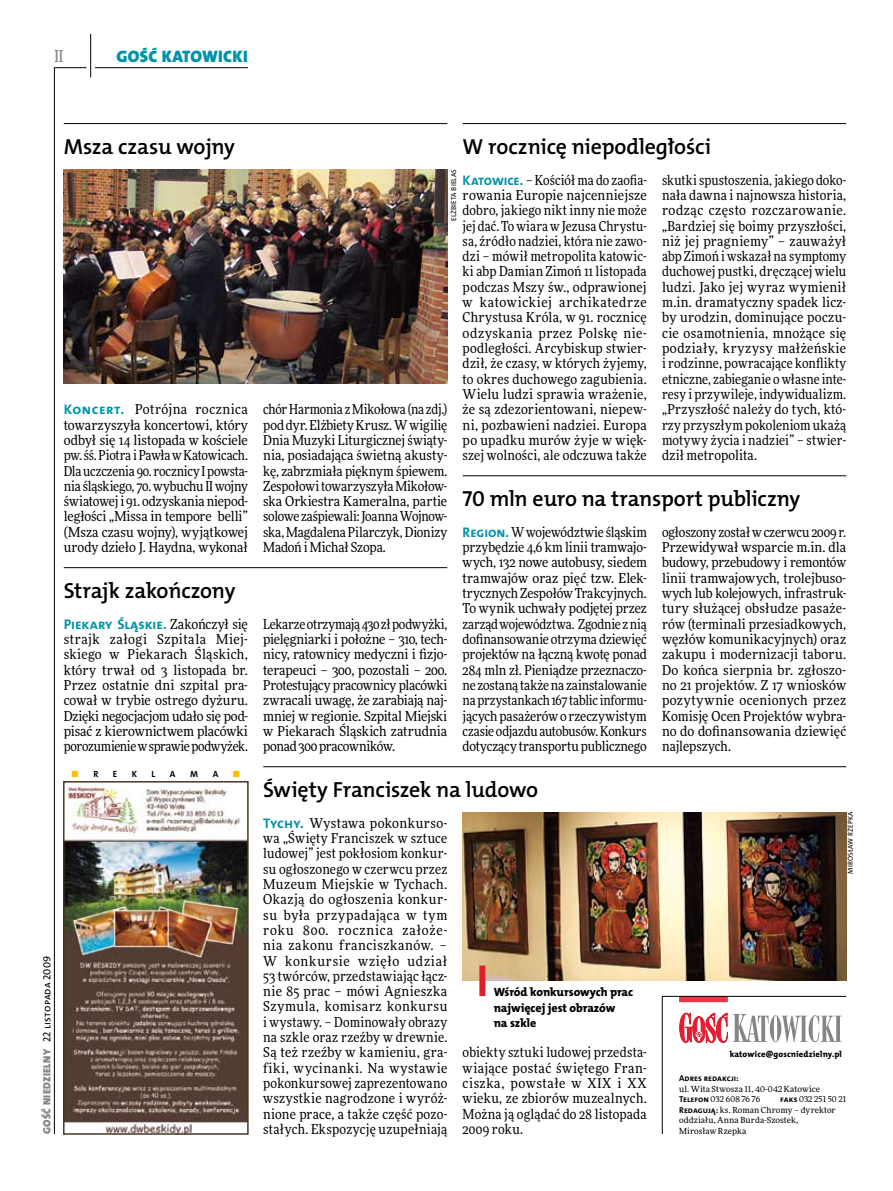
<style>
.page{position:relative;width:893px;height:1191px;background:#fff}
.page>*{position:absolute;margin:0;border:0;box-sizing:border-box;transform-origin:0 0}
.t1{font:21.9px "The Mix HP6 Se Bld";letter-spacing:-.01em;color:#000}
.t2{font:16.65px "The Mix HP9 Blk";letter-spacing:.02em;color:#0093aa}
.t3{font:500 16.5px "Freeday Narrow";color:#858486;scale:.9 1}
.t4{font:13.95px "The Mix HP7 Bld";letter-spacing:-.01em;color:#0093aa}
.t5{font:13.65px/15.3px "Freeday Narrow News";letter-spacing:.005em;color:#000;text-align:justify}
.t6{font:12px/15.3px "The Mix HP8 Ex Bld";letter-spacing:-.005em;color:#000}
.t7{font:10.5px "The Mix HP5 Plain";letter-spacing:.015em;color:#000}
.t8{font:9px "The Mix HP7 Bld";color:#000}
.t9{font:9px "The Mix HP7 Bld";color:#f9be00}
.t10{font:8.55px "The Mix HP8 Ex Bld";letter-spacing:.02em;color:#000}
.t11{font:8.55px "The Mix HP7 Bld";letter-spacing:.005em;color:#000}
.t12{font:8.4px/10.5px "Freeday News";letter-spacing:.015em;color:#000}
.t13{font:7.2px "The Mix HP5 Plain";letter-spacing:.015em;color:#000}
.s1{font-family:"The Mix HP9 Blk";color:#858486}
.s2{font-family:"The Mix HP7 Bld";font-size:13.95px;color:#0093aa}
.s3{font-family:"Freeday Narrow News";font-size:13.65px;color:#000}
.s4{color:#000}
.s5{font-family:"The Mix HP7 Bld";font-size:8.55px}
</style>
<div class="page">
<hr style="left:54px;top:67px;width:1px;height:1067px;background:#000">
<hr style="left:90px;top:34px;width:1px;height:43px;background:#000">
<hr style="left:54px;top:67px;width:32px;height:1px;background:#000">
<hr style="left:95px;top:67px;width:153px;height:1px;background:#000">
<svg style="left:662px;top:996px;width:185px;height:138px"></svg>
<hr style="left:463px;top:123px;width:383px;height:1px;background:#000">
<hr style="left:64px;top:123px;width:383px;height:1px;background:#000">
<img style="left:64px;top:169px;width:383px;height:215px">
<hr style="left:263px;top:766px;width:583px;height:1px;background:#000">
<img style="left:463px;top:812px;width:383px;height:169px">
<div style="left:479px;top:965px;width:6px;height:31px;background:#df1f2a"></div>
<hr style="left:463px;top:475px;width:383px;height:1px;background:#000">
<hr style="left:64px;top:567px;width:383px;height:1px;background:#000">
<img style="left:66px;top:784px;width:180px;height:347px">
<div style="left:63px;top:781px;width:186px;height:353px;border:2px solid #49361f"></div>
<p class="t3" style="left:54px;top:46px;width:11px">II</p>
<p class="t2" style="left:117px;top:46px;width:133px">GOŚĆ KATOWICKI</p>
<p class="t7" style="left:40px;top:1134px;width:180px;rotate:-90deg"><span class="s1">GOŚĆ NIEDZIELNY</span> 22 listopada 2009</p>
<h1 class="t1" style="left:463px;top:132px;width:250px">W rocznicę niepodległości</h1>
<p class="t5" style="left:463px;top:172px;width:186px"><span class="s2">Katowice.</span> – Kościół ma do zaofia&shy;rowania Europie najcenniejsze dobro, jakiego nikt inny nie może jej dać. To wiara w Jezusa Chrystu&shy;sa, źródło nadziei, która nie zawo&shy;dzi – mówił metropolita katowic&shy;ki abp Damian Zimoń 11 listopada podczas Mszy św., odprawionej w katowickiej archikatedrze Chrystusa Króla, w 91. rocznicę odzyskania przez Polskę nie&shy;podległości. Arcybiskup stwier&shy;dził, że czasy, w których żyjemy, to okres duchowego zagubienia.<br>Wielu ludzi sprawia wrażenie, że są zdezorientowani, niepew&shy;ni, pozbawieni nadziei. Europa po upadku murów żyje w więk&shy;szej wolności, ale odczuwa także</p>
<p class="t5" style="left:662px;top:172px;width:186px">skutki spustoszenia, jakiego doko&shy;nała dawna i najnowsza historia, rodząc często rozczarowanie. „Bardziej się boimy przyszłości, niż jej pragniemy” – zauważył abp Zimoń i wskazał na symptomy duchowej pustki, dręczącej wielu ludzi. Jako jej wyraz wymienił m.in. dramatyczny spadek licz&shy;by urodzin, dominujące poczu&shy;cie osamotnienia, mnożące się podziały, kryzysy małżeńskie i rodzinne, powracające konflikty etniczne, zabieganie o własne inte&shy;resy i przywileje, indywidualizm. „Przyszłość należy do tych, któ&shy;rzy przyszłym pokoleniom ukażą motywy życia i nadziei” – stwier&shy;dził metropolita.</p>
<h1 class="t1" style="left:64px;top:132px;width:173px">Msza czasu wojny</h1>
<p class="t13" style="left:449px;top:221px;width:53px;rotate:-90deg">Elżbieta Bielas</p>
<p class="t5" style="left:64px;top:401px;width:186px"><span class="s2">Koncert.</span> Potrójna rocznica towarzyszyła koncertowi, który odbył się 14 listopada w kościele pw. śś. Piotra iPawła w Katowicach.<br>Dla uczczenia 90. rocznicy I powsta&shy;nia śląskiego, 70. wybuchu II wojny światowej i 91. odzyskania niepod&shy;ległości „Missa in tempore belli” (Msza czasu wojny), wyjątkowej urody dzieło J. Haydna, wykonał</p>
<p class="t5" style="left:263px;top:401px;width:186px">chór Harmonia zMikołowa (na zdj.) pod dyr. Elżbiety Krusz. Wwigilię Dnia Muzyki Liturgicznej świąty&shy;nia, posiadająca świetną akusty&shy;kę, zabrzmiała pięknym śpiewem.<br>Zespołowi towarzyszyła Mikołow&shy;ska Orkiestra Kameralna, partie solowe zaśpiewali: Joanna Wojnow&shy;ska, Magdalena Pilarczyk, Dionizy Madoń i Michał Szopa.</p>
<h1 class="t1" style="left:463px;top:485px;width:339px">70 mln euro na transport publiczny</h1>
<p class="t5" style="left:463px;top:524px;width:186px"><span class="s2">Region.</span> Wwojewództwie śląskim przybędzie 4,6 km linii tramwajo&shy;wych, 132 nowe autobusy, siedem tramwajów oraz pięć tzw. Elek&shy;trycznych Zespołów Trakcyjnych.<br>To wynik uchwały podjętej przez zarząd województwa. Zgodnie znią dofinansowanie otrzyma dziewięć projektów na łączną kwotę ponad 284 mln zł. Pieniądze przeznaczo&shy;ne zostaną także na zainstalowanie na przystankach 167 tablic informu&shy;jących pasażerów o rzeczywistym czasie odjazdu autobusów. Konkurs dotyczący transportu publicznego</p>
<p class="t5" style="left:662px;top:524px;width:186px">ogłoszony został w czerwcu 2009 r.<br>Przewidywał wsparcie m.in. dla budowy, przebudowy i remontów linii tramwajowych, trolejbuso&shy;wych lub kolejowych, infrastruk&shy;tury służącej obsłudze pasaże&shy;rów (terminali przesiadkowych, węzłów komunikacyjnych) oraz zakupu i modernizacji taboru.<br>Do końca sierpnia br. zgłoszo&shy;no 21 projektów. Z 17 wniosków pozytywnie ocenionych przez Komisję Ocen Projektów wybra&shy;no do dofinansowania dziewięć najlepszych.</p>
<h1 class="t1" style="left:64px;top:576px;width:173px">Strajk zakończony</h1>
<p class="t4" style="left:64px;top:615px;width:186px">Piekary Śląskie. <span class="s3">Zakończył się</span></p>
<p class="t5" style="left:64px;top:631px;width:186px">strajk załogi Szpitala Miej&shy;skiego w Piekarach Śląskich, który trwał od 3 listopada br.<br>Przez ostatnie dni szpital pra&shy;cował w trybie ostrego dyżuru.<br>Dzięki negocjacjom udało się pod&shy;pisać z kierownictwem placówki porozumienie wsprawie podwyżek.</p>
<p class="t5" style="left:263px;top:616px;width:186px">Lekarze otrzymają 430 zł podwyżki, pielęgniarki i położne – 310, tech&shy;nicy, ratownicy medyczni i fizjo&shy;terapeuci – 300, pozostali – 200.<br>Protestujący pracownicy placówki zwracali uwagę, że zarabiają naj&shy;mniej w regionie. Szpital Miejski w Piekarach Śląskich zatrudnia ponad 300 pracowników.</p>
<p class="t9" style="left:71px;top:768px;width:28px">■ <span class="s4">r</span></p>
<p class="t8" style="left:113px;top:768px;width:6px">e</p>
<p class="t8" style="left:132px;top:768px;width:6px">k</p>
<p class="t8" style="left:151px;top:768px;width:5px">l</p>
<p class="t8" style="left:170px;top:768px;width:7px">a</p>
<p class="t8" style="left:190px;top:768px;width:9px">m</p>
<p class="t8" style="left:213px;top:768px;width:7px">a</p>
<p class="t9" style="left:233px;top:768px;width:9px">■</p>
<h1 class="t1" style="left:263px;top:775px;width:277px">Święty Franciszek na ludowo</h1>
<p class="t5" style="left:263px;top:815px;width:186px"><span class="s2">Tychy.</span> Wystawa pokonkurso&shy;wa „Święty Franciszek w sztuce ludowej” jest pokłosiom konkur&shy;su ogłoszonego w czerwcu przez Muzeum Miejskie w Tychach.<br>Okazją do ogłoszenia konkur&shy;su była przypadająca w tym roku 800. rocznica założe&shy;nia zakonu franciszkanów. – W konkursie wzięło udział 53 twórców, przedstawiając łącz&shy;nie 85 prac – mówi Agnieszka Szymula, komisarz konkursu i wystawy. – Dominowały obrazy na szkle oraz rzeźby w drewnie.<br>Są też rzeźby w kamieniu, gra&shy;fiki, wycinanki. Na wystawie pokonkursowej zaprezentowano wszystkie nagrodzone i wyróż&shy;nione prace, a także część pozo&shy;stałych. Ekspozycję uzupełniają</p>
<p class="t6" style="left:494px;top:984px;width:141px">Wśród konkursowych prac najwięcej jest obrazów<br>na szkle</p>
<p class="t5" style="left:463px;top:1044px;width:186px">obiekty sztuki ludowej przedsta&shy;wiające postać świętego Fran&shy;ciszka, powstałe w XIX i XX wieku, ze zbiorów muzealnych.<br>Można ją oglądać do 28 listopada 2009 roku.</p>
<p class="t13" style="left:846px;top:873px;width:63px;rotate:-90deg">Mirosław Rzepka</p>
<p class="t10" style="left:730px;top:1049px;width:114px">katowice@goscniedzielny.pl</p>
<p class="t11" style="left:679px;top:1073px;width:61px">Adres redakcji:</p>
<p class="t12" style="left:679px;top:1083px;width:142px">ul. Wita Stwosza 11, 40-042 Katowice<br><span class="s5">Telefon</span> 032 608 76 76</p>
<p class="t12" style="left:679px;top:1094px;width:169px;text-indent:101px"><span class="s5">faks</span> 032 251 50 21<br><span class="s5">Redagują:</span> ks. Roman Chromy – dyrektor oddziału, Anna Burda-Szostek,<br>Mirosław Rzepka</p>
</div>
